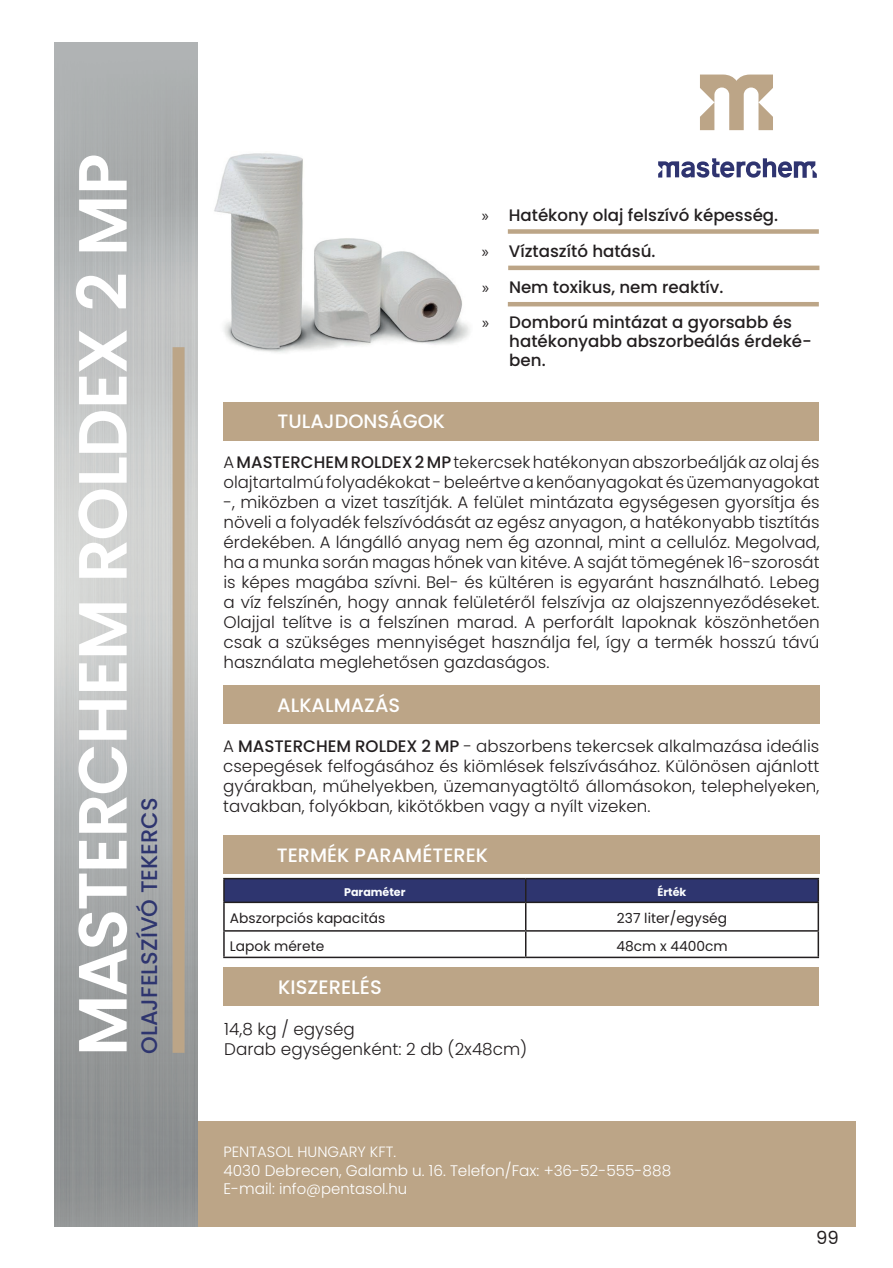
<style>
.page{position:relative;width:893px;height:1268px;background:#fff}
.page>*{position:absolute;margin:0;border:0;box-sizing:border-box;transform-origin:0 0}
.t1{font:600 68.1px "Poppins";letter-spacing:-.02em;color:#fff}
.t2{font:500 22.5px "Poppins";color:#2e356f}
.t3{font:500 19.5px "Poppins";color:#fff}
.t4{font:500 19.35px "Poppins";color:#fff}
.t5{font:18px "Poppins";color:#231f20}
.t6{font:300 16.8px/20.1px "Poppins";color:#231f20}
.t7{font:300 16.65px/20px "Poppins";color:#231f20;text-align:justify}
.t8{font:500 16.65px/36px "Poppins";color:#231f20}
.t9{font:300 15.3px "Poppins";color:#fff}
.t10{font:300 14.85px "Poppins";color:#fff}
.t11{font:13.8px "Poppins";color:#231f20}
.t12{font:700 11.1px "Poppins";color:#fbfdfe}
.s1{font-family:"Myriad Pro";font-weight:400}
.s2{font-weight:500}
.s3{font-size:15.3px}
</style>
<div class="page">
<div style="left:54px;top:1120px;width:801px;height:106px;background:#bca587"></div>
<div style="left:223px;top:402px;width:596px;height:39px;background:#bca587"></div>
<div style="left:223px;top:685px;width:596px;height:39px;background:#bca587"></div>
<img style="left:54px;top:43px;width:144px;height:1183px">
<div style="left:173px;top:347px;width:12px;height:705px;background:#bca587"></div>
<div style="left:223px;top:835px;width:597px;height:39px;background:#bca587"></div>
<div style="left:223px;top:966px;width:595px;height:39px;background:#bca587"></div>
<svg style="left:700px;top:74px;width:73px;height:56px"></svg>
<svg style="left:658px;top:158px;width:159px;height:20px"></svg>
<div style="left:508px;top:229px;width:311px;height:5px;background:#bca587"></div>
<hr style="left:223px;top:877px;width:303px;height:2px;background:#231f20">
<hr style="left:223px;top:879px;width:2px;height:22px;background:#231f20">
<hr style="left:526px;top:877px;width:293px;height:2px;background:#231f20">
<hr style="left:223px;top:901px;width:303px;height:1px;background:#231f20">
<hr style="left:223px;top:902px;width:2px;height:27px;background:#231f20">
<hr style="left:223px;top:929px;width:303px;height:2px;background:#231f20">
<hr style="left:223px;top:931px;width:2px;height:25px;background:#231f20">
<svg style="left:224px;top:878px;width:595px;height:78px"></svg>
<hr style="left:223px;top:956px;width:303px;height:1px;background:#231f20">
<hr style="left:526px;top:956px;width:293px;height:1px;background:#231f20">
<div style="left:508px;top:265px;width:311px;height:5px;background:#bca587"></div>
<hr style="left:508px;top:302px;width:311px;height:4px;background:#bca587">
<img style="left:214px;top:153px;width:256px;height:200px">
<h1 class="t1" style="left:63px;top:1055px;width:903px;rotate:-90deg">MASTERCHEM ROLDEX 2 MP</h1>
<h2 class="t2" style="left:136px;top:1053px;width:258px;rotate:-90deg">OLAJFELSZÍVÓ TEKERCS</h2>
<p class="t8" style="left:482px;top:198px;width:298px"><span class="s1">»</span> Hatékony olaj felszívó képesség. <span class="s1">»</span> Víztaszító hatású.</p>
<p class="t8" style="left:482px;top:270px;width:311px;line-height:34.7px"><span class="s1">»</span> Nem toxikus, nem reaktív.<br><span class="s1">»</span> Domború mintázat a gyorsabb és</p>
<p class="t8" style="left:509px;top:331px;width:304px;line-height:19.4px">hatékonyabb abszorbeálás érdeké&shy;ben.</p>
<p class="t4" style="left:277px;top:410px;width:169px">TULAJDONSÁGOK</p>
<p class="t7" style="left:223px;top:452px;width:598px">A <span class="s2">MASTERCHEM ROLDEX 2 MP</span> tekercsek hatékonyan abszorbeálják az olaj és olajtartalmú folyadékokat - beleértve a kenőanyagokat és üzemanyagokat -, miközben a vizet taszítják. A felület mintázata egységesen gyorsítja és növeli a folyadék felszívódását az egész anyagon, a hatékonyabb tisztítás érdekében. A lángálló anyag nem ég azonnal, mint a cellulóz. Megolvad, ha a munka során magas hőnek van kitéve. A saját tömegének 16-szorosát is képes magába szívni. Bel- és kültéren is egyaránt használható. Lebeg a víz felszínén, hogy annak felületéről felszívja az olajszennyeződéseket.<br>Olajjal telítve is a felszínen marad. A perforált lapoknak köszönhetően csak a szükséges mennyiséget használja fel, így a termék hosszú távú használata meglehetősen gazdaságos.</p>
<p class="t4" style="left:277px;top:693px;width:124px">ALKALMAZÁS</p>
<p class="t7" style="left:223px;top:735px;width:598px">A <span class="s2">MASTERCHEM ROLDEX 2 MP</span> - abszorbens tekercsek alkalmazása ideális csepegések felfogásához és kiömlések felszívásához. Különösen ajánlott gyárakban, műhelyekben, üzemanyagtöltő állomásokon, telephelyeken, tavakban, folyókban, kikötőkben vagy a nyílt vizeken.</p>
<p class="t4" style="left:277px;top:843px;width:213px">TERMÉK PARAMÉTEREK</p>
<p class="t12" style="left:344px;top:885px;width:63px">Paraméter</p>
<p class="t12" style="left:657px;top:885px;width:30px">Érték</p>
<p class="t11" style="left:230px;top:909px;width:157px">Abszorpciós kapacitás</p>
<p class="t11" style="left:617px;top:909px;width:112px">237 liter/egység</p>
<p class="t11" style="left:230px;top:938px;width:96px">Lapok mérete</p>
<p class="t11" style="left:616px;top:938px;width:113px">48cm x 4400cm</p>
<p class="t3" style="left:278px;top:975px;width:105px">KISZERELÉS</p>
<p class="t6" style="left:224px;top:1018px;width:304px">14,8 kg / egység<br>Darab egységenként: 2 db (2x48cm)</p>
<p class="t10" style="left:223px;top:1143px;width:174px">PENTASOL HUNGARY KFT.</p>
<p class="t9" style="left:223px;top:1161px;width:449px">4030 Debrecen, Galamb u. 16. Telefon/Fax: +36-52-555-888</p>
<p class="t10" style="left:223px;top:1179px;width:185px"><span class="s3">E-mail:</span> info@pentasol.hu</p>
<p class="t5" style="left:816px;top:1226px;width:24px">99</p>
</div>
